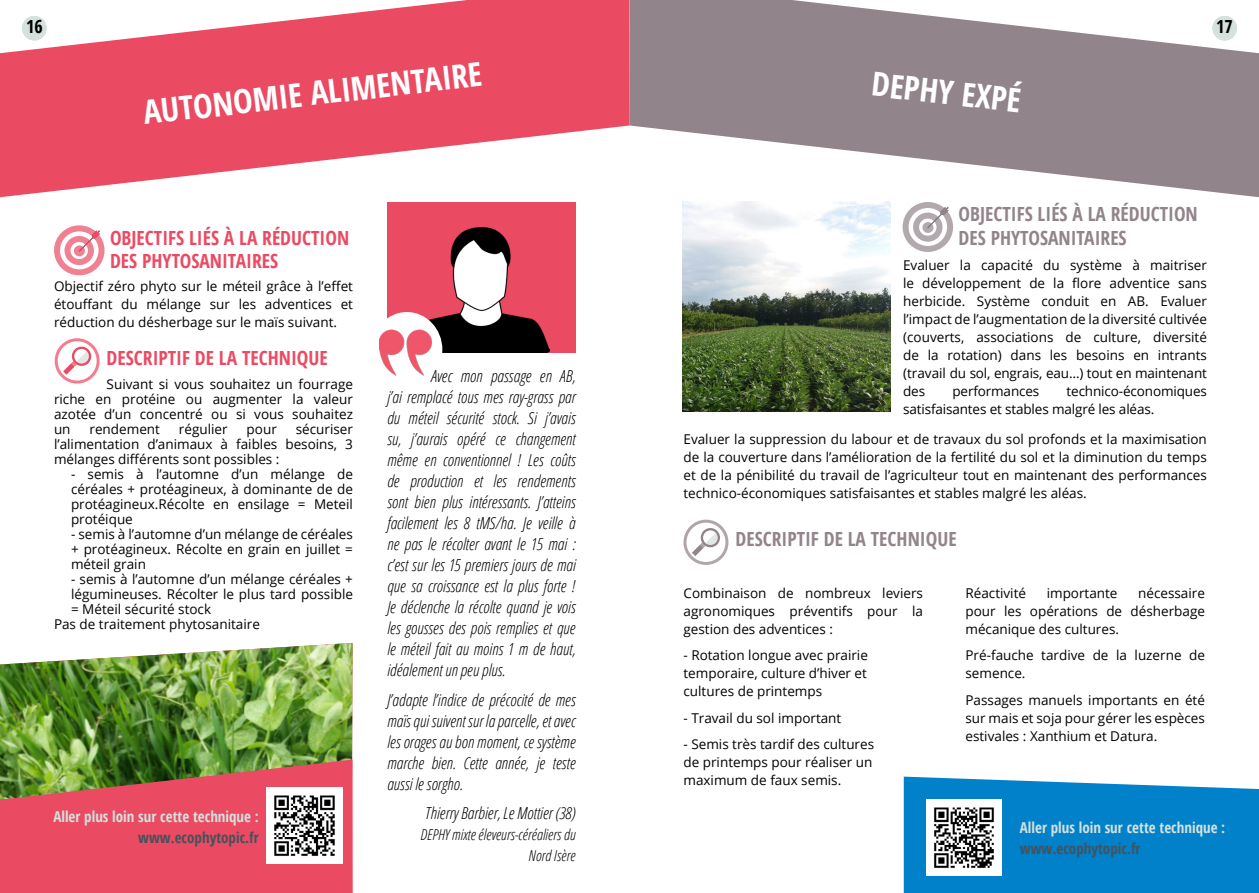
<style>
.page{position:relative;width:1259px;height:893px;background:#fff}
.page>*{position:absolute;margin:0;border:0;box-sizing:border-box;transform-origin:0 0}
.t1{font:700 condensed 33px "Open Sans";color:#fff}
.t2{font:700 condensed 19.5px/23.4px "Open Sans";color:#ea4b63}
.t3{font:700 condensed 19.5px/23.4px "Open Sans";color:#92848b}
.t4{font:700 condensed 18px "Open Sans";color:#000}
.t5{font:italic 300 16.5px/21px "Open Sans Condensed";color:#000;text-align:justify}
.t6{font:700 condensed 15px "Open Sans";color:#d5e1dd}
.t7{font:italic 300 15px/21px "Open Sans Condensed";color:#000;text-align:right}
.t8{font:700 condensed 15px "Open Sans";color:#45525e}
.t9{font:13.5px/18px "Open Sans";color:#000;text-align:justify}
</style>
<div class="page">
<svg style="left:0;top:0;width:629px;height:197px;fill:#ea4b63"></svg>
<div style="left:387px;top:202px;width:188px;height:151px;background:#ea4b63"></div>
<img style="left:413px;top:227px;width:136px;height:126px">
<div style="left:371px;top:312px;width:71px;height:75px;background:#fff;border-radius:50%"></div>
<img style="left:379px;top:329px;width:52px;height:47px">
<svg style="left:54px;top:225px;width:51px;height:51px"></svg>
<svg style="left:55px;top:338px;width:45px;height:46px"></svg>
<svg style="left:63px;top:347px;width:28px;height:28px"></svg>
<svg style="left:629px;top:0;width:630px;height:197px;fill:#92848b"></svg>
<img style="left:682px;top:202px;width:208px;height:209px">
<svg style="left:902px;top:202px;width:51px;height:50px"></svg>
<svg style="left:683px;top:520px;width:45px;height:45px"></svg>
<svg style="left:692px;top:528px;width:28px;height:28px"></svg>
<img style="left:0;top:643px;width:352px;height:116px">
<svg style="left:0;top:759px;width:353px;height:134px;background:#d0565b"></svg>
<img style="left:266px;top:788px;width:76px;height:75px">
<svg style="left:903px;top:777px;width:356px;height:116px;background:#138acd"></svg>
<img style="left:926px;top:799px;width:76px;height:76px">
<h3 class="t4" style="left:26px;top:14px;width:18px">16</h3>
<h3 class="t4" style="left:1216px;top:14px;width:18px">17</h3>
<h1 class="t1" style="left:141px;top:91px;width:342px;rotate:-7deg">AUTONOMIE ALIMENTAIRE</h1>
<h2 class="t2" style="left:110px;top:225px;width:241px">OBJECTIFS LIÉS À LA RÉDUCTION<br>DES PHYTOSANITAIRES</h2>
<p class="t9" style="left:54px;top:277px;width:300px">Objectif zéro phyto sur le méteil grâce à l’effet étouffant du mélange sur les adventices et réduction du désherbage sur le maïs suivant.</p>
<h2 class="t2" style="left:107px;top:346px;width:223px">DESCRIPTIF DE LA TECHNIQUE</h2>
<p class="t9" style="left:54px;top:376px;width:300px;line-height:15px;text-indent:53px">Suivant si vous souhaitez un fourrage riche en protéine ou augmenter la valeur azotée d’un concentré ou si vous souhaitez un</p>
<p class="t9" style="left:54px;top:421px;width:300px;line-height:15px;text-indent:242px">sécuriser l’alimentation d’animaux à faibles besoins, 3 mélanges différents sont possibles :</p>
<p class="t9" style="left:71px;top:466px;width:283px;line-height:15px">- semis à l’automne d’un mélange de céréales + protéagineux, à dominante de de protéagineux.Récolte en ensilage = Meteil protéique</p>
<p class="t9" style="left:71px;top:526px;width:283px;line-height:15px">- semis à l’automne d’un mélange de céréales + protéagineux. Récolte en grain en juillet = méteil grain</p>
<p class="t9" style="left:71px;top:570px;width:283px">- semis à l’automne d’un mélange céréales +</p>
<p class="t9" style="left:71px;top:585px;width:283px">légumineuses. Récolter le plus tard possible</p>
<p class="t9" style="left:71px;top:600px;width:142px">= Méteil sécurité stock</p>
<p class="t9" style="left:54px;top:615px;width:207px">Pas de traitement phytosanitaire</p>
<p class="t9" style="left:90px;top:420px;width:72px">rendement</p>
<p class="t9" style="left:179px;top:420px;width:50px">régulier</p>
<p class="t9" style="left:247px;top:420px;width:32px">pour</p>
<p class="t6" style="left:53px;top:806px;width:207px">Aller plus loin sur cette technique :</p>
<p class="t8" style="left:138px;top:827px;width:122px">www.ecophytopic.fr</p>
<p class="t5" style="left:387px;top:365px;width:190px;text-indent:44px">Avec mon passage en AB, j’ai remplacé tous mes ray-grass par du méteil sécurité stock. Si j’avais su, j’aurais opéré ce changement même en conventionnel ! Les coûts de production et les rendements sont bien plus intéressants. J’atteins facilement les 8 tMS/ha. Je veille à ne pas le récolter avant le 15 mai : c’est sur les 15 premiers jours de mai que sa croissance est la plus forte !<br>Je déclenche la récolte quand je vois les gousses des pois remplies et que le méteil fait au moins 1 m de haut, idéalement un peu plus.</p>
<p class="t5" style="left:387px;top:689px;width:190px">J’adapte l’indice de précocité de mes maïs qui suivent sur la parcelle, et avec les orages au bon moment, ce système marche bien. Cette année, je teste aussi le sorgho.</p>
<p class="t5" style="left:425px;top:802px;width:152px">Thierry Barbier, Le Mottier (38)</p>
<p class="t7" style="left:421px;top:824px;width:156px">DEPHY mixte éleveurs-céréaliers du<br>Nord Isère</p>
<h1 class="t1" style="left:874px;top:60px;width:152px;rotate:7deg">DEPHY EXPÉ</h1>
<h2 class="t3" style="left:958px;top:202px;width:241px">OBJECTIFS LIÉS À LA RÉDUCTION<br>DES PHYTOSANITAIRES</h2>
<p class="t9" style="left:903px;top:255px;width:305px">Evaluer la capacité du système à maitriser le développement de la flore adventice sans herbicide. Système conduit en AB. Evaluer l’impact de l’augmentation de la diversité cultivée (couverts, associations de culture, diversité de la rotation) dans les besoins en intrants (travail du sol, engrais, eau…) tout en maintenant des</p>
<p class="t9" style="left:903px;top:381px;width:305px;text-indent:163px">technico-économiques satisfaisantes et stables malgré les aléas.</p>
<p class="t9" style="left:683px;top:430px;width:525px">Evaluer la suppression du labour et de travaux du sol profonds et la maximisation de la couverture dans l’amélioration de la fertilité du sol et la diminution du temps et de la pénibilité du travail de l’agriculteur tout en maintenant des performances technico-économiques satisfaisantes et stables malgré les aléas.</p>
<p class="t9" style="left:952px;top:381px;width:88px">performances</p>
<h2 class="t3" style="left:735px;top:527px;width:223px">DESCRIPTIF DE LA TECHNIQUE</h2>
<p class="t9" style="left:683px;top:584px;width:241px">Combinaison de nombreux leviers agronomiques préventifs pour la gestion des adventices :</p>
<p class="t9" style="left:683px;top:646px;width:186px">- Rotation longue avec prairie temporaire, culture d’hiver et cultures de printemps</p>
<p class="t9" style="left:683px;top:709px;width:159px">- Travail du sol important</p>
<p class="t9" style="left:683px;top:735px;width:192px;text-align:left">- Semis très tardif des cultures de printemps pour réaliser un maximum de faux semis.</p>
<p class="t9" style="left:965px;top:584px;width:241px;text-indent:173px">nécessaire pour les opérations de désherbage mécanique des cultures.</p>
<p class="t9" style="left:965px;top:646px;width:241px">Pré-fauche tardive de la luzerne de semence.</p>
<p class="t9" style="left:965px;top:690px;width:241px">Passages manuels importants en été sur mais et soja pour gérer les espèces estivales : Xanthium et Datura.</p>
<p class="t9" style="left:965px;top:584px;width:62px">Réactivité</p>
<p class="t9" style="left:1046px;top:584px;width:72px">importante</p>
<p class="t6" style="left:1020px;top:817px;width:207px">Aller plus loin sur cette technique :</p>
<p class="t8" style="left:1020px;top:838px;width:122px">www.ecophytopic.fr</p>
</div>
